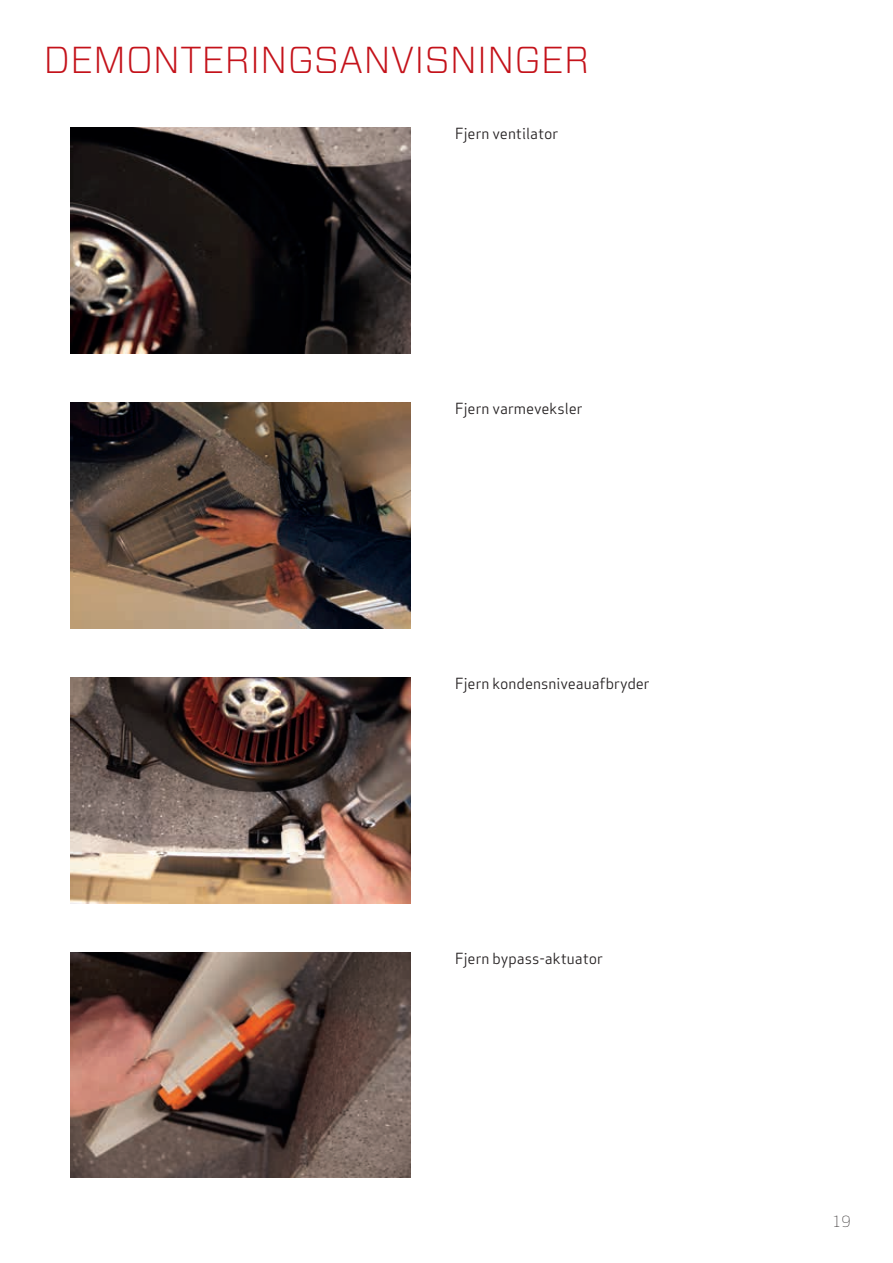
<style>
.page{position:relative;width:893px;height:1263px;background:#fff}
.page>*{position:absolute;margin:0;border:0;box-sizing:border-box;transform-origin:0 0}
.t1{font:300 37.5px "Vitesse Sans";color:#c4121a}
.t2{font:15px "Apex Sans";color:#231f20}
.t3{font:300 15px "Apex Sans";color:#231f20}
</style>
<div class="page">
<img style="left:71px;top:952px;width:339px;height:226px">
<img style="left:71px;top:677px;width:339px;height:226px">
<img style="left:71px;top:402px;width:339px;height:226px">
<img style="left:71px;top:128px;width:339px;height:225px">
<h1 class="t1" style="left:43px;top:34px;width:548px">DEMONTERINGSANVISNINGER</h1>
<p class="t2" style="left:455px;top:121px;width:105px">Fjern ventilator</p>
<p class="t2" style="left:455px;top:396px;width:129px">Fjern varmeveksler</p>
<p class="t2" style="left:455px;top:671px;width:196px">Fjern kondensniveauafbryder</p>
<p class="t2" style="left:455px;top:946px;width:150px">Fjern bypass-aktuator</p>
<p class="t3" style="left:832px;top:1211px;width:20px">19</p>
</div>
